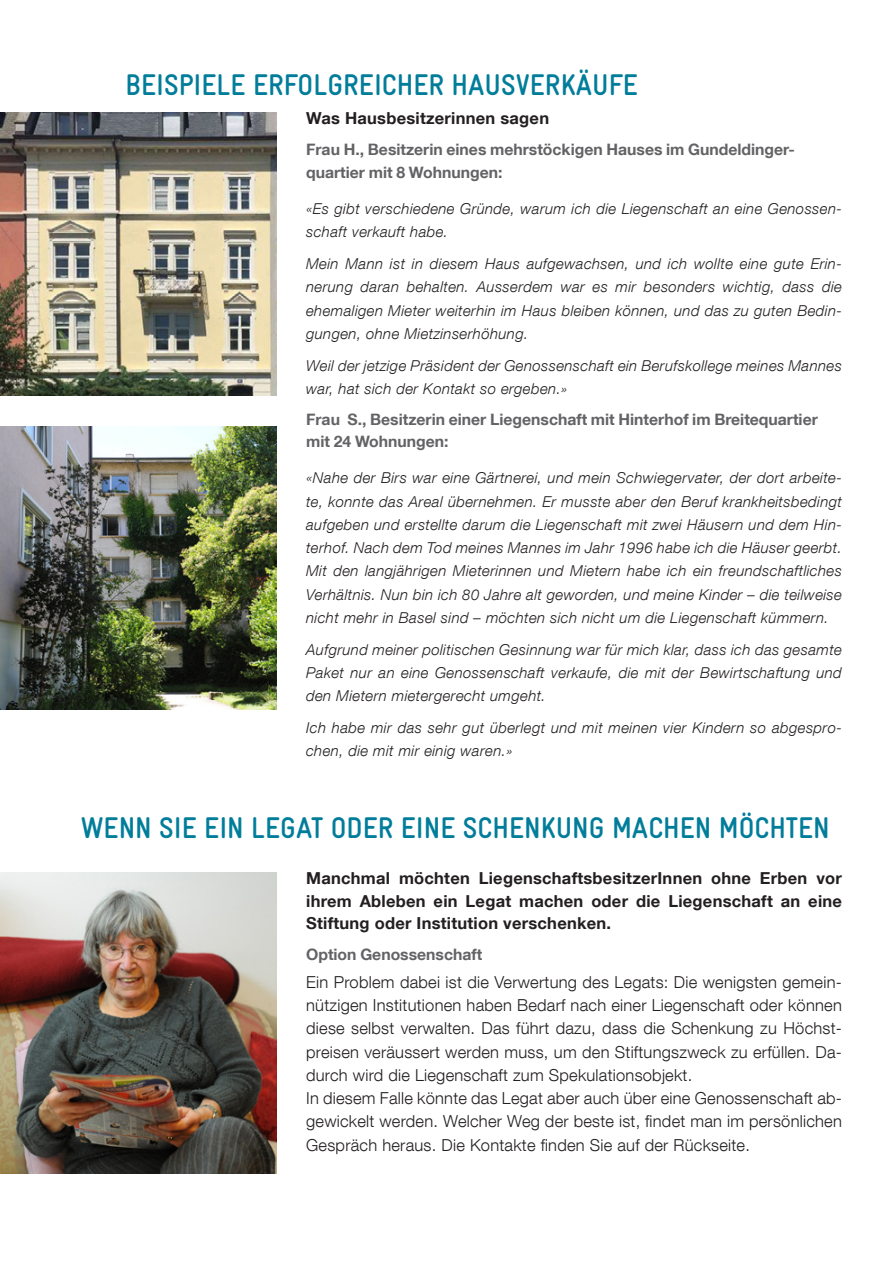
<style>
.page{position:relative;width:893px;height:1263px;background:#fff}
.page>*{position:absolute;margin:0;border:0;box-sizing:border-box;transform-origin:0 0}
._03_WBG_Abschnitte{font:30px "Gravur Condensed Bold CE";color:#007d9a}
._01_WBG_Body{font:300 16.5px/23.2px "Helvetica Neue LT Com";letter-spacing:.015em;color:#231f20;text-align:justify}
._01_WGB_Lead{font:700 16.5px/22.5px "Helvetica Neue LT Com";letter-spacing:.015em;color:#231f20;text-align:justify}
._03_WBG_Zwischentite{font:700 15.75px/22.5px "Helvetica Neue LT Com";color:#636366}
._01_WBG_Body_kursiv{font:italic 300 15px/23.2px "Helvetica Neue LT Com";letter-spacing:.025em;color:#231f20}
</style>
<div class="page">
<img style="left:0;top:872px;width:276px;height:302px">
<img style="left:0;top:113px;width:276px;height:282px">
<img style="left:0;top:426px;width:276px;height:283px">
<p class="_03_WBG_Abschnitte" style="left:125px;top:68px;width:514px">BEISPIELE ERFOLGREICHER HAUSVERKÄUFE</p>
<p class="_01_WGB_Lead" style="left:306px;top:107px;width:244px">Was Hausbesitzerinnen sagen</p>
<p class="_03_WBG_Zwischentite" style="left:306px;top:138px;width:490px">Frau H., Besitzerin eines mehrstöckigen Hauses im Gundeldinger&shy;quartier mit 8 Wohnungen:</p>
<p class="_01_WBG_Body_kursiv" style="left:306px;top:197px;width:537px">«Es gibt verschiedene Gründe, warum ich die Liegenschaft an eine Genossen&shy;schaft verkauft habe.</p>
<p class="_01_WBG_Body_kursiv" style="left:306px;top:252px;width:537px;text-align:justify">Mein Mann ist in diesem Haus aufgewachsen, und ich wollte eine gute Erin&shy;nerung daran behalten. Ausserdem war es mir besonders wichtig, dass die ehemaligen Mieter weiterhin im Haus bleiben können, und das zu guten Bedin&shy;gungen, ohne Mietzinserhöhung.</p>
<p class="_01_WBG_Body_kursiv" style="left:306px;top:353px;width:537px">Weil der jetzige Präsident der Genossenschaft ein Berufskollege meines Mannes war, hat sich der Kontakt so ergeben.»</p>
<p class="_03_WBG_Zwischentite" style="left:306px;top:407px;width:513px">Frau S., Besitzerin einer Liegenschaft mit Hinterhof im Breitequartier mit 24 Wohnungen:</p>
<p class="_01_WBG_Body_kursiv" style="left:306px;top:466px;width:537px;text-align:justify">«Nahe der Birs war eine Gärtnerei, und mein Schwiegervater, der dort arbeite&shy;te, konnte das Areal übernehmen. Er musste aber den Beruf krankheitsbedingt aufgeben und erstellte darum die Liegenschaft mit zwei Häusern und dem Hin&shy;terhof. Nach dem Tod meines Mannes im Jahr 1996 habe ich die Häuser geerbt.<br>Mit den langjährigen Mieterinnen und Mietern habe ich ein freundschaftliches Verhältnis. Nun bin ich 80 Jahre alt geworden, und meine Kinder – die teilweise nicht mehr in Basel sind – möchten sich nicht um die Liegenschaft kümmern.</p>
<p class="_01_WBG_Body_kursiv" style="left:306px;top:637px;width:537px;text-align:justify">Aufgrund meiner politischen Gesinnung war für mich klar, dass ich das gesamte Paket nur an eine Genossenschaft verkaufe, die mit der Bewirtschaftung und den Mietern mietergerecht umgeht.</p>
<p class="_01_WBG_Body_kursiv" style="left:306px;top:716px;width:537px">Ich habe mir das sehr gut überlegt und mit meinen vier Kindern so abgespro&shy;chen, die mit mir einig waren.»</p>
<p class="_03_WBG_Abschnitte" style="left:81px;top:811px;width:750px">WENN SIE EIN LEGAT ODER EINE SCHENKUNG MACHEN MÖCHTEN</p>
<p class="_01_WGB_Lead" style="left:306px;top:867px;width:537px">Manchmal möchten LiegenschaftsbesitzerInnen ohne Erben vor ihrem Ableben ein Legat machen oder die Liegenschaft an eine Stiftung oder Institution verschenken.</p>
<p class="_03_WBG_Zwischentite" style="left:306px;top:943px;width:178px">Option Genossenschaft</p>
<p class="_01_WBG_Body" style="left:306px;top:970px;width:537px">Ein Problem dabei ist die Verwertung des Legats: Die wenigsten gemein&shy;nützigen Institutionen haben Bedarf nach einer Liegenschaft oder können diese selbst verwalten. Das führt dazu, dass die Schenkung zu Höchst&shy;preisen veräussert werden muss, um den Stiftungszweck zu erfüllen. Da&shy;durch wird die Liegenschaft zum Spekulationsobjekt.</p>
<p class="_01_WBG_Body" style="left:306px;top:1086px;width:537px">In diesem Falle könnte das Legat aber auch über eine Genossenschaft ab&shy;gewickelt werden. Welcher Weg der beste ist, findet man im persönlichen Gespräch heraus. Die Kontakte finden Sie auf der Rückseite.</p>
</div>
